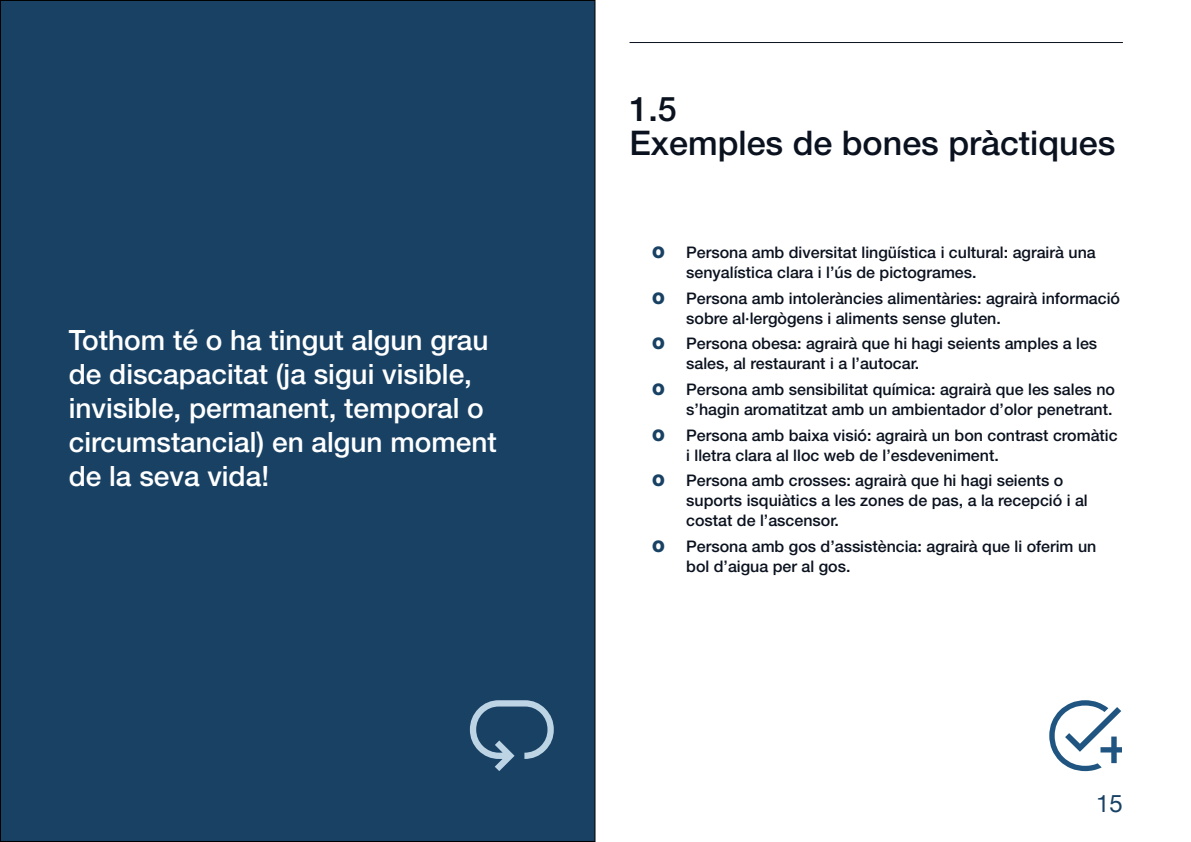
<style>
.page{position:relative;width:1191px;height:842px;background:#fff}
.page>*{position:absolute;margin:0;border:0;box-sizing:border-box;transform-origin:0 0}
.t1{font:500 34px "Helvetica Neue LT Std";color:#0b121f}
.destacat-capitol{font:500 28px/34px "Helvetica Neue LT Std";color:#fff}
.t2{font:24px "Helvetica Neue";color:#184164}
.t3{font:500 16px/20px "Helvetica Neue LT Std";color:#0b121f}
.t4{font:900 16px "Helvetica Neue LT Std";color:#184164}
</style>
<div class="page">
<div style="left:0;top:1px;width:595px;height:840px;background:#184164"></div>
<svg style="left:470px;top:700px;width:84px;height:71px"></svg>
<svg style="left:1049px;top:700px;width:72px;height:71px"></svg>
<hr style="left:629px;top:42px;width:494px;height:1px;background:#0b121f">
<p class="destacat-capitol" style="left:69px;top:322px;width:429px">Tothom té o ha tingut algun grau de discapacitat (ja sigui visible, invisible, permanent, temporal o circumstancial) en algun moment</p>
<p class="destacat-capitol" style="left:69px;top:458px;width:202px">de la seva vida!</p>
<h3 class="t1" style="left:629px;top:88px;width:49px">1.5</h3>
<h3 class="t1" style="left:629px;top:122px;width:487px">Exemples de bones pràctiques</h3>
<p class="t4" style="left:652px;top:243px;width:14px">O</p>
<p class="t3" style="left:686px;top:242px;width:411px">Persona amb diversitat lingüística i cultural: agrairà una senyalística clara i l’ús de pictogrames.</p>
<p class="t4" style="left:652px;top:288px;width:14px">O</p>
<p class="t3" style="left:686px;top:288px;width:435px">Persona amb intoleràncies alimentàries: agrairà informació sobre al·lergògens i aliments sense gluten.</p>
<p class="t4" style="left:652px;top:334px;width:14px">O</p>
<p class="t3" style="left:686px;top:334px;width:412px">Persona obesa: agrairà que hi hagi seients amples a les sales, al restaurant i a l’autocar.</p>
<p class="t4" style="left:652px;top:380px;width:14px">O</p>
<p class="t3" style="left:686px;top:379px;width:430px">Persona amb sensibilitat química: agrairà que les sales no s’hagin aromatitzat amb un ambientador d’olor penetrant.</p>
<p class="t4" style="left:652px;top:425px;width:14px">O</p>
<p class="t3" style="left:686px;top:425px;width:433px">Persona amb baixa visió: agrairà un bon contrast cromàtic i lletra clara al lloc web de l’esdeveniment.</p>
<p class="t4" style="left:652px;top:471px;width:14px">O</p>
<p class="t3" style="left:686px;top:471px;width:403px">Persona amb crosses: agrairà que hi hagi seients o suports isquiàtics a les zones de pas, a la recepció i al costat de l’ascensor.</p>
<p class="t4" style="left:652px;top:537px;width:14px">O</p>
<p class="t3" style="left:686px;top:536px;width:411px">Persona amb gos d’assistència: agrairà que li oferim un bol d’aigua per al gos.</p>
<h3 class="t2" style="left:1096px;top:786px;width:28px">15</h3>
</div>
